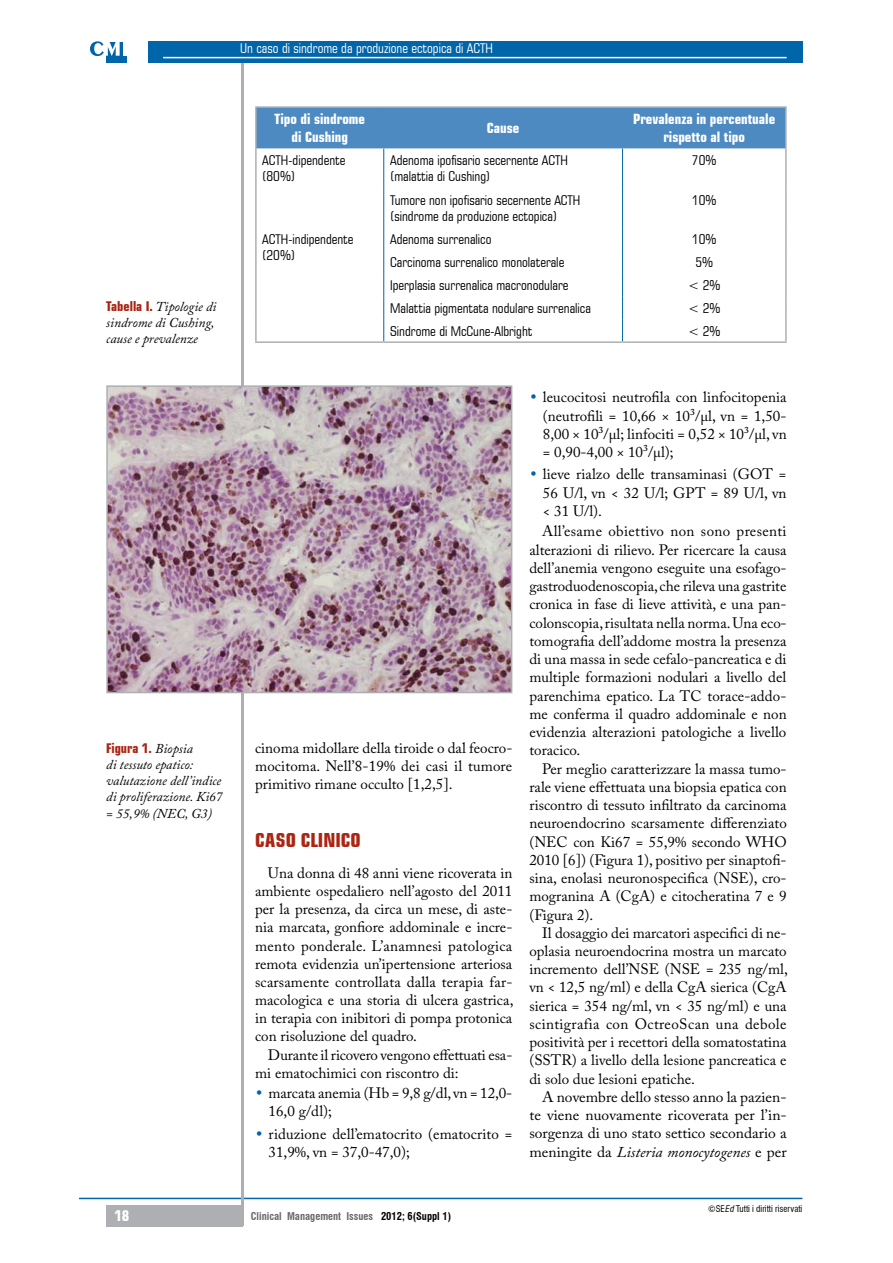
<style>
.page{position:relative;width:893px;height:1263px;background:#fff}
.page>*{position:absolute;margin:0;border:0;box-sizing:border-box;transform-origin:0 0}
.sottotitolo1{font:700 condensed 19.5px "Square 721 BT";color:#ac2412}
.testo{font:15px/18.3px "Adobe Caslon Pro";color:#000;text-align:justify}
.t1{font:700 condensed 15px "Square 721 BT";color:#fff}
.gruppo_tabella{font:700 condensed 14.25px/18px "Square 721 BT";color:#fff;text-align:center}
.gruppo_tabella-2{font:condensed 13.5px/16.2px "Square 721 BT";color:#000}
.imageobject{font:italic 13.5px/16.2px "Adobe Caslon Pro";color:#000}
.gruppo_tabella-3{font:italic 13.5px/16.2px "Adobe Caslon Pro";color:#000}
.t2{font:condensed 13.5px "Square 721 BT";color:#fff}
.t3{font:700 condensed 10.5px "Swiss 721 BT";color:#68676c}
.t4{font:condensed 9px "Swiss 721 BT";color:#000}
.s1{font-family:"Square 721 BT";font-weight:700;font-style:normal;font-stretch:condensed;color:#ac2412}
.s2{font-style:italic}
.s3{color:#000}
</style>
<div class="page">
<hr style="left:79px;top:1198px;width:723px;height:1px;background:#0065a9">
<hr style="left:241px;top:48px;width:3px;height:1178px;background:#aeafb2">
<div style="left:106px;top:42px;width:21px;height:21px;background:#0065a9"></div>
<svg style="left:90px;top:41px;width:30px;height:15px"></svg>
<hr style="left:123px;top:42px;width:4px;height:14px;background:#fff">
<div style="left:148px;top:41px;width:654px;height:22px;background:#0065a9"></div>
<hr style="left:163px;top:57px;width:624px;height:1px;background:#fff">
<div style="left:106px;top:1205px;width:136px;height:21px;background:#aeafb2"></div>
<div style="left:257px;top:108px;width:528px;height:41px;background:#4d8ac1"></div>
<hr style="left:383px;top:149px;width:1px;height:39px;background:#0065a9">
<hr style="left:383px;top:188px;width:1px;height:39px;background:#0065a9">
<svg style="left:383px;top:227px;width:1px;height:114px"></svg>
<hr style="left:622px;top:149px;width:1px;height:39px;background:#0065a9">
<hr style="left:622px;top:188px;width:1px;height:39px;background:#0065a9">
<svg style="left:622px;top:227px;width:1px;height:114px"></svg>
<hr style="left:255px;top:106px;width:129px;height:2px;background:#aeafb2">
<hr style="left:384px;top:106px;width:238px;height:2px;background:#aeafb2">
<hr style="left:622px;top:106px;width:165px;height:2px;background:#aeafb2">
<hr style="left:255px;top:341px;width:129px;height:2px;background:#aeafb2">
<hr style="left:384px;top:341px;width:238px;height:2px;background:#aeafb2">
<hr style="left:622px;top:341px;width:165px;height:2px;background:#aeafb2">
<hr style="left:255px;top:108px;width:2px;height:41px;background:#aeafb2">
<hr style="left:255px;top:149px;width:2px;height:39px;background:#aeafb2">
<hr style="left:255px;top:188px;width:2px;height:39px;background:#aeafb2">
<hr style="left:255px;top:227px;width:2px;height:23px;background:#aeafb2">
<hr style="left:255px;top:250px;width:2px;height:23px;background:#aeafb2">
<hr style="left:255px;top:273px;width:2px;height:23px;background:#aeafb2">
<hr style="left:255px;top:296px;width:2px;height:23px;background:#aeafb2">
<hr style="left:255px;top:319px;width:2px;height:22px;background:#aeafb2">
<hr style="left:785px;top:108px;width:2px;height:41px;background:#aeafb2">
<hr style="left:785px;top:149px;width:2px;height:39px;background:#aeafb2">
<hr style="left:785px;top:188px;width:2px;height:39px;background:#aeafb2">
<hr style="left:785px;top:227px;width:2px;height:23px;background:#aeafb2">
<hr style="left:785px;top:250px;width:2px;height:23px;background:#aeafb2">
<hr style="left:785px;top:273px;width:2px;height:23px;background:#aeafb2">
<hr style="left:785px;top:296px;width:2px;height:23px;background:#aeafb2">
<hr style="left:785px;top:319px;width:2px;height:22px;background:#aeafb2">
<img style="left:109px;top:388px;width:400px;height:302px">
<div style="left:106px;top:385px;width:406px;height:308px;border:2px solid #aeafb2"></div>
<p class="t2" style="left:240px;top:40px;width:254px">Un caso di sindrome da produzione ectopica di ACTH</p>
<p class="gruppo_tabella-3" style="left:106px;top:298px;width:112px"><span class="s1">Tabella I.</span> Tipologie di sindrome di Cushing, cause e prevalenze</p>
<p class="imageobject" style="left:106px;top:740px;width:118px"><span class="s1">Figura 1.</span> Biopsia<br>di tessuto epatico: valutazione dell’indice di proliferazione. Ki67 = 55,9% (NEC, G3)</p>
<p class="t1" style="left:114px;top:1207px;width:16px">18</p>
<p class="gruppo_tabella" style="left:275px;top:110px;width:92px">Tipo di sindrome di Cushing</p>
<p class="gruppo_tabella" style="left:487px;top:119px;width:34px">Cause</p>
<p class="gruppo_tabella" style="left:633px;top:110px;width:144px">Prevalenza in percentuale rispetto al tipo</p>
<p class="gruppo_tabella-2" style="left:262px;top:152px;width:85px">ACTH-dipendente (80%)</p>
<p class="gruppo_tabella-2" style="left:390px;top:152px;width:179px">Adenoma ipofisario secernente ACTH (malattia di Cushing)</p>
<p class="gruppo_tabella-2" style="left:692px;top:152px;width:26px">70%</p>
<p class="gruppo_tabella-2" style="left:390px;top:191px;width:192px">Tumore non ipofisario secernente ACTH (sindrome da produzione ectopica)</p>
<p class="gruppo_tabella-2" style="left:692px;top:191px;width:26px">10%</p>
<p class="gruppo_tabella-2" style="left:262px;top:231px;width:93px">ACTH-indipendente (20%)</p>
<p class="gruppo_tabella-2" style="left:390px;top:231px;width:103px">Adenoma surrenalico</p>
<p class="gruppo_tabella-2" style="left:692px;top:231px;width:26px">10%</p>
<p class="gruppo_tabella-2" style="left:390px;top:254px;width:176px">Carcinoma surrenalico monolaterale</p>
<p class="gruppo_tabella-2" style="left:695px;top:254px;width:19px">5%</p>
<p class="gruppo_tabella-2" style="left:390px;top:277px;width:180px">Iperplasia surrenalica macronodulare</p>
<p class="gruppo_tabella-2" style="left:688px;top:277px;width:34px">&lt; 2%</p>
<p class="gruppo_tabella-2" style="left:390px;top:300px;width:202px">Malattia pigmentata nodulare surrenalica</p>
<p class="gruppo_tabella-2" style="left:688px;top:300px;width:34px">&lt; 2%</p>
<p class="gruppo_tabella-2" style="left:390px;top:323px;width:144px">Sindrome di McCune-Albright</p>
<p class="gruppo_tabella-2" style="left:688px;top:323px;width:34px">&lt; 2%</p>
<p class="testo" style="left:255px;top:739px;width:259px">cinoma midollare della tiroide o dal feocro&shy;mocitoma. Nell’8-19% dei casi il tumore primitivo rimane occulto [1,2,5].</p>
<p class="sottotitolo1" style="left:255px;top:828px;width:107px">CASO CLINICO</p>
<p class="testo" style="left:255px;top:864px;width:260px;text-indent:13px">Una donna di 48 anni viene ricoverata in ambiente ospedaliero nell’agosto del 2011 per la presenza, da circa un mese, di aste&shy;nia marcata, gonfiore addominale e incre&shy;mento ponderale. L’anamnesi patologica remota evidenzia un’ipertensione arteriosa scarsamente controllata dalla terapia far&shy;macologica e una storia di ulcera gastrica, in terapia con inibitori di pompa protonica con risoluzione del quadro.</p>
<p class="testo" style="left:255px;top:1045px;width:259px;text-indent:13px">Durante il ricovero vengono effettuati esa&shy;mi ematochimici con riscontro di:</p>
<p class="testo" style="left:269px;top:1084px;width:245px">marcata anemia (Hb = 9,8 g/dl, vn = 12,0-<br>16,0 g/dl);</p>
<p class="testo" style="left:269px;top:1124px;width:245px">riduzione dell’ematocrito (ematocrito =<br>31,9%, vn = 37,0-47,0);</p>
<p class="testo" style="left:543px;top:388px;width:245px">leucocitosi neutrofila con linfocitopenia (neutrofili = 10,66 × 10³/μl, vn = 1,50- 8,00 × 10³/μl; linfociti = 0,52 × 10³/μl, vn = 0,90-4,00 × 10³/μl);</p>
<p class="testo" style="left:543px;top:465px;width:245px">lieve rialzo delle transaminasi (GOT = 56 U/l, vn &lt; 32 U/l; GPT = 89 U/l, vn &lt; 31 U/l).</p>
<p class="testo" style="left:529px;top:522px;width:259px;text-indent:13px">All’esame obiettivo non sono presenti alterazioni di rilievo. Per ricercare la causa dell’anemia vengono eseguite una esofago&shy;gastroduodenoscopia, che rileva una gastrite cronica in fase di lieve attività, e una pan&shy;colonscopia, risultata nella norma. Una eco&shy;tomografia dell’addome mostra la presenza di una massa in sede cefalo-pancreatica e di multiple formazioni nodulari a livello del parenchima epatico. La TC torace-addo&shy;me conferma il quadro addominale e non evidenzia alterazioni patologiche a livello toracico.</p>
<p class="testo" style="left:529px;top:759px;width:259px;text-indent:13px">Per meglio caratterizzare la massa tumo&shy;rale viene effettuata una biopsia epatica con riscontro di tessuto infiltrato da carcinoma neuroendocrino scarsamente differenziato (NEC con Ki67 = 55,9% secondo WHO 2010 [6]) (Figura 1), positivo per sinaptofi&shy;sina, enolasi neuronospecifica (NSE), cro&shy;mogranina A (CgA) e citocheratina 7 e 9 (Figura 2).</p>
<p class="testo" style="left:529px;top:923px;width:260px;text-indent:13px">Il dosaggio dei marcatori aspecifici di ne&shy;oplasia neuroendocrina mostra un marcato incremento dell’NSE (NSE = 235 ng/ml, vn &lt; 12,5 ng/ml) e della CgA sierica (CgA sierica = 354 ng/ml, vn &lt; 35 ng/ml) e una scintigrafia con OctreoScan una debole positività per i recettori della somatostatina (SSTR) a livello della lesione pancreatica e di solo due lesioni epatiche.</p>
<p class="testo" style="left:529px;top:1087px;width:259px;text-indent:13px">A novembre dello stesso anno la pazien&shy;te viene nuovamente ricoverata per l’in&shy;sorgenza di uno stato settico secondario a meningite da <span class="s2">Listeria monocytogenes</span> e per</p>
<p class="t3" style="left:251px;top:1209px;width:202px">Clinical Management Issues <span class="s3">2012; 6(Suppl 1)</span></p>
<p class="t4" style="left:708px;top:1203px;width:96px">©SE<span class="s2">Ed</span> Tutti i diritti riservati</p>
</div>
